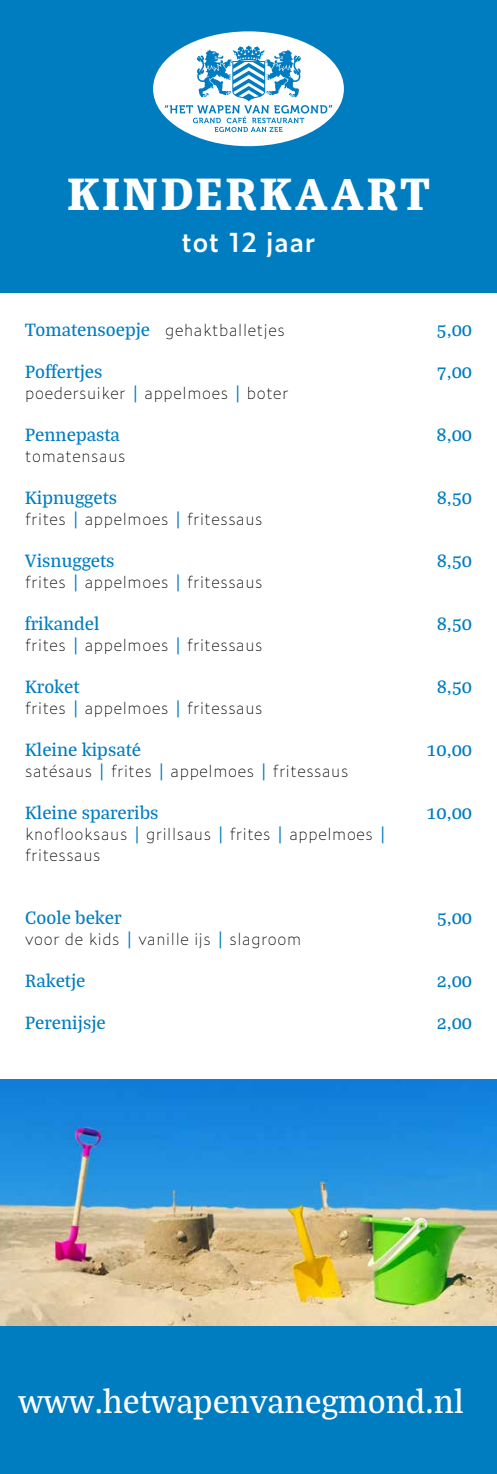
<style>
.page{position:relative;width:497px;height:1474px;background:#fff}
.page>*{position:absolute;margin:0;border:0;box-sizing:border-box;transform-origin:0 0}
.t1{font:800 49px "Bagatela";letter-spacing:.085em;color:#fff}
.t2{font:500 35px "Bagatela";color:#fff}
.t3{font:600 26.25px "Zeitung Pro";letter-spacing:.025em;color:#fff}
.t4{font:500 19.25px "Bagatela";color:#007cc0}
.t5{font:100 15.75px/21px "Zeitung Micro Pro";color:#000}
.s1{font-family:"Bagatela";font-weight:500;font-size:19.25px;color:#007cc0}
.s2{font-weight:300;font-size:17.5px;color:#007cc0}
</style>
<div class="page">
<div style="left:0;top:0;width:496px;height:293px;background:#007cc0"></div>
<div style="left:0;top:1324px;width:496px;height:149px;background:#007cc0"></div>
<img style="left:0;top:1079px;width:496px;height:245px">
<div style="left:153px;top:31px;width:190px;height:115px;background:#fff;border-radius:50%"></div>
<svg style="left:164px;top:45px;width:168px;height:87px"></svg>
<h1 class="t1" style="left:68px;top:160px;width:362px">KINDERKAART</h1>
<h3 class="t3" style="left:181px;top:222px;width:135px">tot 12 jaar</h3>
<p class="t5" style="left:25px;top:319px;width:261px"><span class="s1">Tomatensoepje</span> gehaktballetjes</p>
<p class="t4" style="left:436px;top:317px;width:37px">5,00</p>
<p class="t4" style="left:25px;top:359px;width:79px">Poffertjes</p>
<p class="t4" style="left:436px;top:359px;width:37px">7,00</p>
<p class="t5" style="left:25px;top:382px;width:265px">poedersuiker <span class="s2">|</span> appelmoes <span class="s2">|</span> boter</p>
<p class="t4" style="left:25px;top:422px;width:96px">Pennepasta</p>
<p class="t4" style="left:436px;top:422px;width:37px">8,00</p>
<p class="t5" style="left:25px;top:445px;width:102px">tomatensaus</p>
<p class="t4" style="left:25px;top:485px;width:94px">Kipnuggets</p>
<p class="t4" style="left:436px;top:485px;width:37px">8,50</p>
<p class="t5" style="left:25px;top:508px;width:239px">frites <span class="s2">|</span> appelmoes <span class="s2">|</span> fritessaus</p>
<p class="t4" style="left:25px;top:548px;width:91px">Visnuggets</p>
<p class="t4" style="left:436px;top:548px;width:37px">8,50</p>
<p class="t5" style="left:25px;top:571px;width:239px">frites <span class="s2">|</span> appelmoes <span class="s2">|</span> fritessaus</p>
<p class="t4" style="left:25px;top:611px;width:76px">frikandel</p>
<p class="t4" style="left:436px;top:611px;width:37px">8,50</p>
<p class="t5" style="left:25px;top:634px;width:239px">frites <span class="s2">|</span> appelmoes <span class="s2">|</span> fritessaus</p>
<p class="t4" style="left:25px;top:674px;width:56px">Kroket</p>
<p class="t4" style="left:436px;top:674px;width:37px">8,50</p>
<p class="t5" style="left:25px;top:697px;width:239px">frites <span class="s2">|</span> appelmoes <span class="s2">|</span> fritessaus</p>
<p class="t4" style="left:25px;top:737px;width:118px">Kleine kipsaté</p>
<p class="t4" style="left:426px;top:737px;width:47px">10,00</p>
<p class="t5" style="left:25px;top:760px;width:325px">satésaus <span class="s2">|</span> frites <span class="s2">|</span> appelmoes <span class="s2">|</span> fritessaus</p>
<p class="t4" style="left:25px;top:800px;width:135px">Kleine spareribs</p>
<p class="t4" style="left:426px;top:800px;width:47px">10,00</p>
<p class="t5" style="left:25px;top:823px;width:364px">knoflooksaus <span class="s2">|</span> grillsaus <span class="s2">|</span> frites <span class="s2">|</span> appelmoes <span class="s2">| </span>fritessaus</p>
<p class="t4" style="left:25px;top:905px;width:98px">Coole beker</p>
<p class="t4" style="left:436px;top:905px;width:37px">5,00</p>
<p class="t5" style="left:25px;top:928px;width:278px">voor de kids <span class="s2">|</span> vanille ijs <span class="s2">|</span> slagroom</p>
<p class="t4" style="left:25px;top:968px;width:62px">Raketje</p>
<p class="t4" style="left:436px;top:968px;width:37px">2,00</p>
<p class="t4" style="left:25px;top:1010px;width:82px">Perenijsje</p>
<p class="t4" style="left:436px;top:1010px;width:37px">2,00</p>
<h2 class="t2" style="left:18px;top:1378px;width:446px">www.hetwapenvanegmond.nl</h2>
</div>
